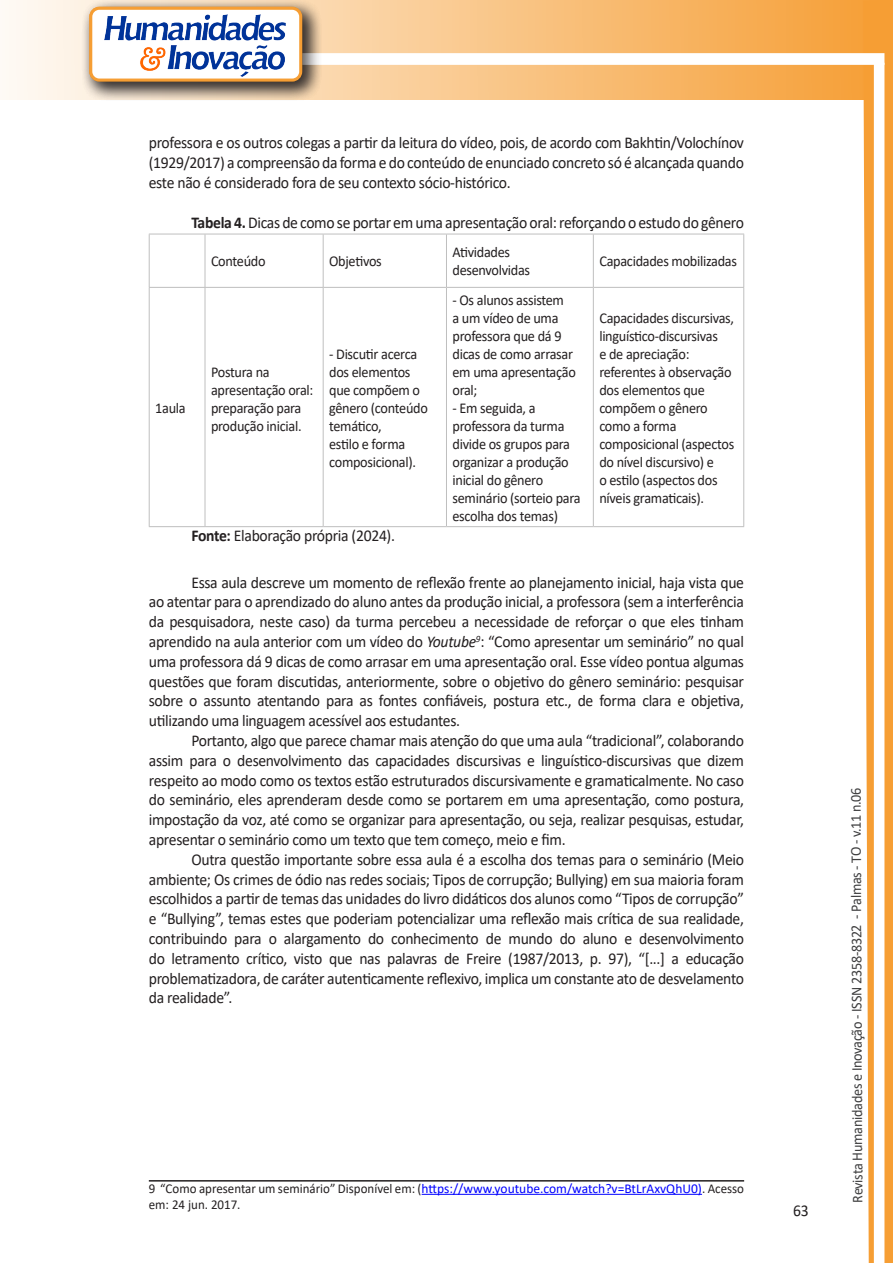
<style>
.page{position:relative;width:893px;height:1263px;background:#fff}
.page>*{position:absolute;margin:0;border:0;box-sizing:border-box;transform-origin:0 0}
.texto{font:16.5px/19.8px "Calibri";letter-spacing:-.02em;color:#231f20;text-align:justify;scale:.95 1}
.texto-2{font:15px/18px "Calibri";letter-spacing:-.02em;color:#231f20;scale:.95 1}
.t1{font:15px "Calibri";letter-spacing:-.025em;color:#3e3e3f;scale:.95 1}
.Rodapé{font:13.5px/16.2px "Calibri";color:#231f20;scale:.96 1}
.s1{font-weight:700}
.s2{font-style:italic}
.s3{color:#00f}
</style>
<div class="page">
<svg style="left:5px;top:0;width:858px;height:100px;background:#f9c484"></svg>
<div style="left:302px;top:53px;width:582px;height:12px;background:#fff;border:2px solid #fff"></div>
<svg style="left:863px;top:0;width:30px;height:1263px"></svg>
<div style="left:81px;top:0;width:241px;height:102px;background:#231f20;opacity:.75"></div>
<div style="left:91px;top:8px;width:210px;height:72px;background:#fff;border-radius:9px"></div>
<img style="left:104px;top:14px;width:181px;height:62px">
<div style="left:89px;top:7px;width:213px;height:75px;border:3px solid #f69e34;border-radius:9px"></div>
<hr style="left:149px;top:234px;width:56px;height:1px;background:#bfbfbf">
<hr style="left:149px;top:234px;width:1px;height:53px;background:#bfbfbf">
<hr style="left:205px;top:234px;width:118px;height:1px;background:#bfbfbf">
<hr style="left:205px;top:234px;width:1px;height:53px;background:#bfbfbf">
<hr style="left:323px;top:234px;width:123px;height:1px;background:#bfbfbf">
<hr style="left:323px;top:234px;width:1px;height:53px;background:#bfbfbf">
<hr style="left:446px;top:234px;width:147px;height:1px;background:#bfbfbf">
<hr style="left:446px;top:234px;width:1px;height:53px;background:#bfbfbf">
<hr style="left:593px;top:234px;width:151px;height:1px;background:#bfbfbf">
<hr style="left:593px;top:234px;width:1px;height:53px;background:#bfbfbf">
<hr style="left:743px;top:234px;width:1px;height:53px;background:#bfbfbf">
<hr style="left:149px;top:287px;width:56px;height:1px;background:#bfbfbf">
<hr style="left:149px;top:288px;width:1px;height:238px;background:#bfbfbf">
<hr style="left:205px;top:287px;width:118px;height:1px;background:#bfbfbf">
<hr style="left:205px;top:288px;width:1px;height:238px;background:#bfbfbf">
<hr style="left:323px;top:287px;width:123px;height:1px;background:#bfbfbf">
<hr style="left:323px;top:288px;width:1px;height:238px;background:#bfbfbf">
<hr style="left:446px;top:287px;width:147px;height:1px;background:#bfbfbf">
<hr style="left:446px;top:288px;width:1px;height:238px;background:#bfbfbf">
<hr style="left:593px;top:287px;width:151px;height:1px;background:#bfbfbf">
<hr style="left:593px;top:288px;width:1px;height:238px;background:#bfbfbf">
<hr style="left:743px;top:288px;width:1px;height:238px;background:#bfbfbf">
<hr style="left:149px;top:526px;width:56px;height:1px;background:#bfbfbf">
<hr style="left:205px;top:526px;width:118px;height:1px;background:#bfbfbf">
<hr style="left:323px;top:526px;width:123px;height:1px;background:#bfbfbf">
<hr style="left:446px;top:526px;width:147px;height:1px;background:#bfbfbf">
<hr style="left:593px;top:526px;width:151px;height:1px;background:#bfbfbf">
<hr style="left:149px;top:1180px;width:595px;height:1px;background:#231f20">
<hr style="left:422px;top:1194px;width:280px;height:1px;background:#00f">
<p class="texto" style="left:149px;top:133px;width:628px">professora e os outros colegas a partir da leitura do vídeo, pois, de acordo com Bakhtin/Volochínov (1929/2017) a compreensão da forma e do conteúdo de enunciado concreto só é alcançada quando este não é considerado fora de seu contexto sócio-histórico.</p>
<p class="texto" style="left:191px;top:212px;width:583px"><span class="s1">Tabela 4.</span> Dicas de como se portar em uma apresentação oral: reforçando o estudo do gênero</p>
<p class="texto-2" style="left:211px;top:252px;width:59px">Conteúdo</p>
<p class="texto-2" style="left:329px;top:252px;width:57px">Objetivos</p>
<p class="texto-2" style="left:452px;top:243px;width:83px">Atividades desenvolvidas</p>
<p class="texto-2" style="left:599px;top:252px;width:146px">Capacidades mobilizadas</p>
<p class="texto-2" style="left:155px;top:398px;width:34px">1aula</p>
<p class="texto-2" style="left:211px;top:362px;width:109px">Postura na apresentação oral: preparação para produção inicial.</p>
<p class="texto-2" style="left:329px;top:344px;width:105px">- Discutir acerca dos elementos que compõem o gênero (conteúdo temático,<br>estilo e forma composicional).</p>
<p class="texto-2" style="left:452px;top:290px;width:131px">- Os alunos assistem<br>a um vídeo de uma professora que dá 9 dicas de como arrasar em uma apresentação oral;</p>
<p class="texto-2" style="left:452px;top:398px;width:136px">- Em seguida, a professora da turma divide os grupos para organizar a produção inicial do gênero seminário (sorteio para escolha dos temas)</p>
<p class="texto-2" style="left:599px;top:308px;width:144px">Capacidades discursivas, linguístico-discursivas<br>e de apreciação: referentes à observação dos elementos que compõem o gênero como a forma composicional (aspectos do nível discursivo) e<br>o estilo (aspectos dos níveis gramaticais).</p>
<p class="texto" style="left:191px;top:525px;width:216px"><span class="s1">Fonte:</span> Elaboração própria (2024).</p>
<p class="texto" style="left:149px;top:572px;width:628px;text-indent:43px">Essa aula descreve um momento de reflexão frente ao planejamento inicial, haja vista que ao atentar para o aprendizado do aluno antes da produção inicial, a professora (sem a interferência da pesquisadora, neste caso) da turma percebeu a necessidade de reforçar o que eles tinham aprendido na aula anterior com um vídeo do <span class="s2">Youtube</span><sup>9</sup>: “Como apresentar um seminário” no qual uma professora dá 9 dicas de como arrasar em uma apresentação oral. Esse vídeo pontua algumas questões que foram discutidas, anteriormente, sobre o objetivo do gênero seminário: pesquisar sobre o assunto atentando para as fontes confiáveis, postura etc., de forma clara e objetiva, utilizando uma linguagem acessível aos estudantes.</p>
<p class="texto" style="left:149px;top:730px;width:628px;text-indent:43px">Portanto, algo que parece chamar mais atenção do que uma aula “tradicional”, colaborando assim para o desenvolvimento das capacidades discursivas e linguístico-discursivas que dizem respeito ao modo como os textos estão estruturados discursivamente e gramaticalmente. No caso do seminário, eles aprenderam desde como se portarem em uma apresentação, como postura, impostação da voz, até como se organizar para apresentação, ou seja, realizar pesquisas, estudar, apresentar o seminário como um texto que tem começo, meio e fim.</p>
<p class="texto" style="left:149px;top:849px;width:628px;text-indent:43px">Outra questão importante sobre essa aula é a escolha dos temas para o seminário (Meio ambiente; Os crimes de ódio nas redes sociais; Tipos de corrupção; Bullying) em sua maioria foram escolhidos a partir de temas das unidades do livro didáticos dos alunos como “Tipos de corrupção” e “Bullying”, temas estes que poderiam potencializar uma reflexão mais crítica de sua realidade, contribuindo para o alargamento do conhecimento de mundo do aluno e desenvolvimento do letramento crítico, visto que nas palavras de Freire (1987/2013, p. 97), “[...] a educação problematizadora, de caráter autenticamente reflexivo, implica um constante ato de desvelamento da realidade”.</p>
<p class="Rodapé" style="left:149px;top:1180px;width:622px">9 “Como apresentar um seminário” Disponível em: (<span class="s3">https://www.youtube.com/watch?v=BtLrAxvQhU0)</span>. Acesso em: 24 jun. 2017.</p>
<p class="texto" style="left:793px;top:1200px;width:18px">63</p>
<p class="t1" style="left:846px;top:1203px;width:439px;rotate:-90deg">Revista Humanidades e Inovação - ISSN 2358-8322 - Palmas - TO - v.11 n.06</p>
</div>
